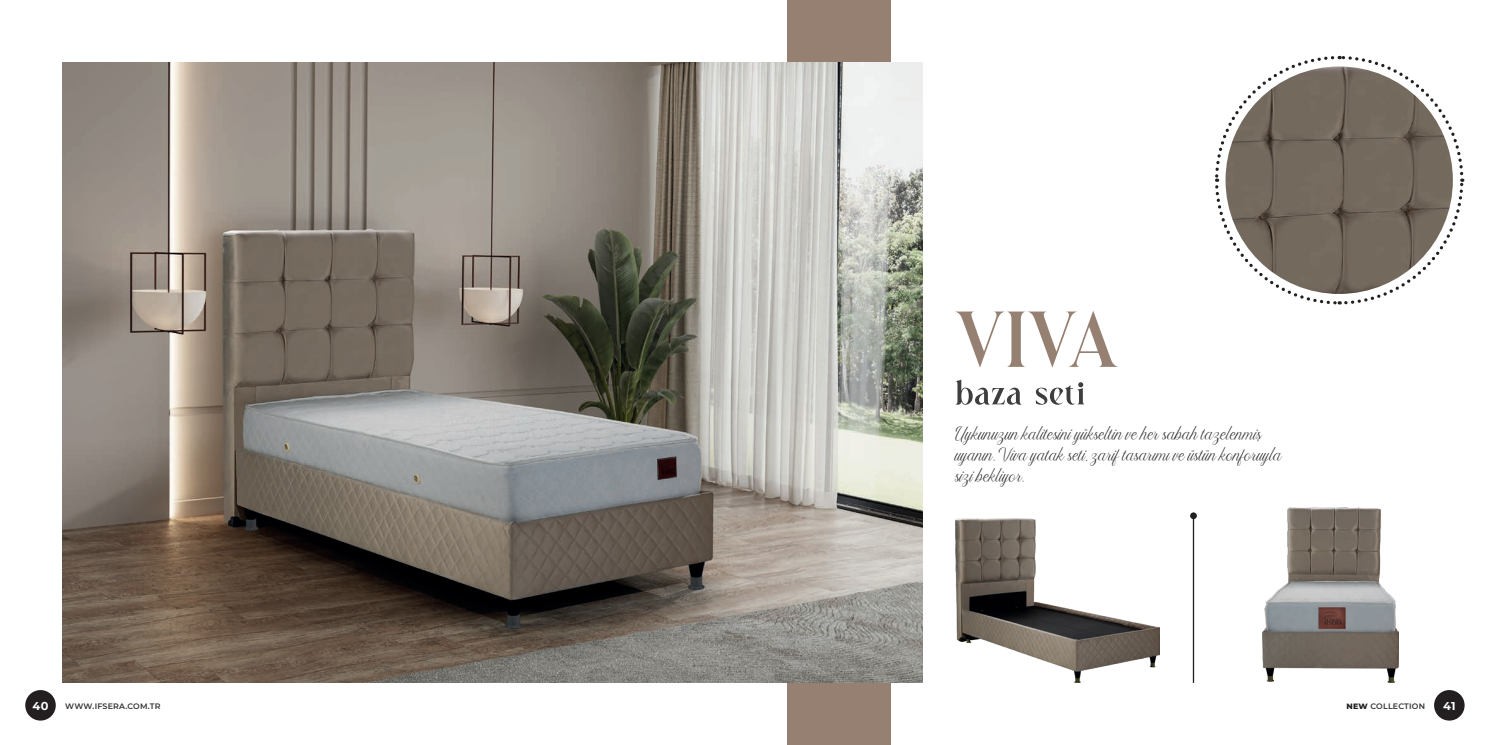
<style>
.page{position:relative;width:1489px;height:745px;background:#fff}
.page>*{position:absolute;margin:0;border:0;box-sizing:border-box;transform-origin:0 0}
.t1{font:79.19px "Astrid";color:#958071}
.t2{font:17.5px/21px "Akayla Script PERSONALUSE";color:#231f20}
.t3{font:700 11.38px "Montserrat";color:#fff}
.t4{font:600 7.88px "Montserrat";letter-spacing:.025em;color:#312f30}
.s1{font-weight:800;color:#231f20}
</style>
<div class="page">
<div style="left:787px;top:0;width:103px;height:744px;background:#958071"></div>
<img style="left:63px;top:63px;width:859px;height:619px">
<div style="left:1433px;top:689px;width:31px;height:31px;background:#231f20;border-radius:50%"></div>
<div style="left:25px;top:689px;width:31px;height:31px;background:#231f20;border-radius:50%"></div>
<svg style="left:955px;top:379px;width:129px;height:26px"></svg>
<img style="left:1262px;top:507px;width:136px;height:175px">
<img style="left:955px;top:518px;width:204px;height:164px">
<hr style="left:1192px;top:514px;width:2px;height:168px;background:#231f20">
<svg style="left:1189px;top:512px;width:7px;height:7px"></svg>
<svg style="left:1215px;top:55px;width:249px;height:250px"></svg>
<img style="left:1225px;top:66px;width:227px;height:228px;border-radius:114px">
<h1 class="t1" style="left:955px;top:289px;width:164px">VIVA</h1>
<p class="t2" style="left:955px;top:422px;width:328px">Uykunuzun kalitesini yükseltin ve her sabah tazelenmiş uyanın. Viva yatak seti, zarif tasarımı ve üstün konforuyla sizi bekliyor.</p>
<p class="t3" style="left:33px;top:697px;width:17px">40</p>
<p class="t4" style="left:65px;top:700px;width:97px">WWW.IFSERA.COM.TR</p>
<p class="t4" style="left:1346px;top:700px;width:80px"><span class="s1">NEW</span> COLLECTION</p>
<p class="t3" style="left:1442px;top:697px;width:14px">41</p>
</div>
